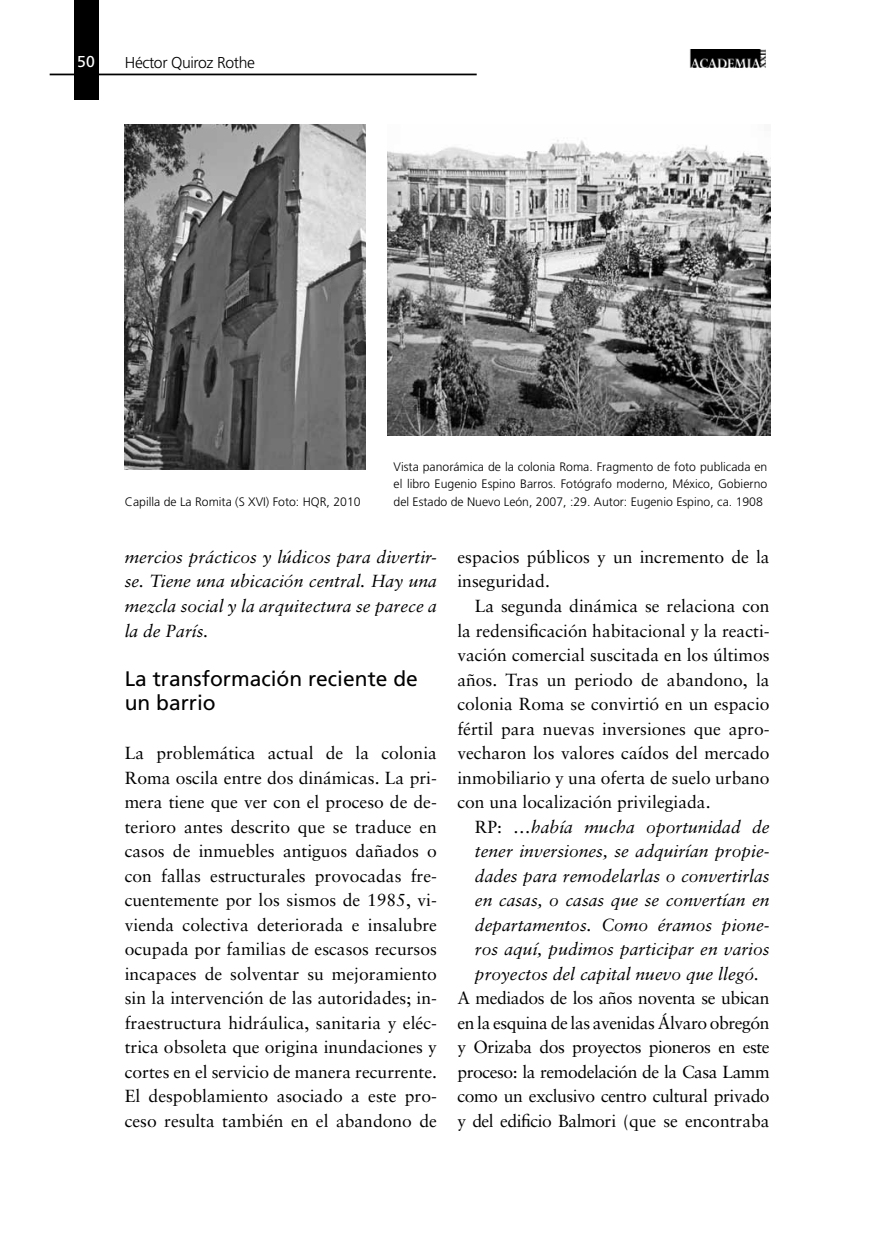
<style>
.page{position:relative;width:869px;height:1241px;background:#fff}
.page>*{position:absolute;margin:0;border:0;box-sizing:border-box;transform-origin:0 0}
.t1{font:21px/24.5px "Frutiger";color:#000}
.t2{font:17.5px/24.5px "Sabon";color:#000;text-align:justify}
.t3{font:italic 17.5px/24.5px "Sabon";color:#000;text-align:justify}
.t4{font:300 15.75px "Frutiger";letter-spacing:-.025em;color:#000}
.t5{font:15.75px "Frutiger";color:#fff}
.t6{font:300 12.25px/17.5px "Frutiger";color:#000;text-align:justify}
.s1{font-style:normal}
</style>
<div class="page">
<hr style="left:50px;top:74px;width:426px;height:1px;background:#000">
<div style="left:74px;top:0;width:25px;height:99px;background:#000"></div>
<img style="left:689px;top:50px;width:77px;height:17px">
<img style="left:125px;top:124px;width:240px;height:345px">
<img style="left:388px;top:140px;width:382px;height:295px">
<p class="t5" style="left:77px;top:52px;width:19px">50</p>
<p class="t4" style="left:125px;top:54px;width:132px">Héctor Quiroz Rothe</p>
<p class="t6" style="left:125px;top:493px;width:237px">Capilla de La Romita (S XVI) Foto: HQR, 2010</p>
<p class="t6" style="left:393px;top:458px;width:375px">Vista panorámica de la colonia Roma. Fragmento de foto publicada en el libro Eugenio Espino Barros. Fotógrafo moderno, México, Gobierno del Estado de Nuevo León, 2007, :29. Autor: Eugenio Espino, ca. 1908</p>
<p class="t3" style="left:125px;top:544px;width:313px">mercios prácticos y lúdicos para divertir&shy;se. Tiene una ubicación central. Hay una mezcla social y la arquitectura se parece a la de París.</p>
<p class="t1" style="left:125px;top:665px;width:294px">La transformación reciente de un barrio</p>
<p class="t2" style="left:125px;top:740px;width:313px">La problemática actual de la colonia Roma oscila entre dos dinámicas. La pri&shy;mera tiene que ver con el proceso de de&shy;terioro antes descrito que se traduce en casos de inmuebles antiguos dañados o con fallas estructurales provocadas fre&shy;cuentemente por los sismos de 1985, vi&shy;vienda colectiva deteriorada e insalubre ocupada por familias de escasos recursos incapaces de solventar su mejoramiento sin la intervención de las autoridades; in&shy;fraestructura hidráulica, sanitaria y eléc&shy;trica obsoleta que origina inundaciones y cortes en el servicio de manera recurrente.<br>El despoblamiento asociado a este pro&shy;ceso resulta también en el abandono de</p>
<p class="t2" style="left:457px;top:544px;width:313px">espacios públicos y un incremento de la inseguridad.</p>
<p class="t2" style="left:457px;top:593px;width:313px;text-indent:18px">La segunda dinámica se relaciona con la redensificación habitacional y la reacti&shy;vación comercial suscitada en los últimos años. Tras un periodo de abandono, la colonia Roma se convirtió en un espacio fértil para nuevas inversiones que apro&shy;vecharon los valores caídos del mercado inmobiliario y una oferta de suelo urbano con una localización privilegiada.</p>
<p class="t3" style="left:474px;top:814px;width:296px"><span class="s1">RP:</span> …había mucha oportunidad de tener inversiones, se adquirían propie&shy;dades para remodelarlas o convertirlas en casas, o casas que se convertían en departamentos. Como éramos pione&shy;ros aquí, pudimos participar en varios proyectos del capital nuevo que llegó.</p>
<p class="t2" style="left:457px;top:985px;width:313px">A mediados de los años noventa se ubican en la esquina de las avenidas Álvaro obregón y Orizaba dos proyectos pioneros en este proceso: la remodelación de la Casa Lamm como un exclusivo centro cultural privado y del edificio Balmori (que se encontraba</p>
</div>
